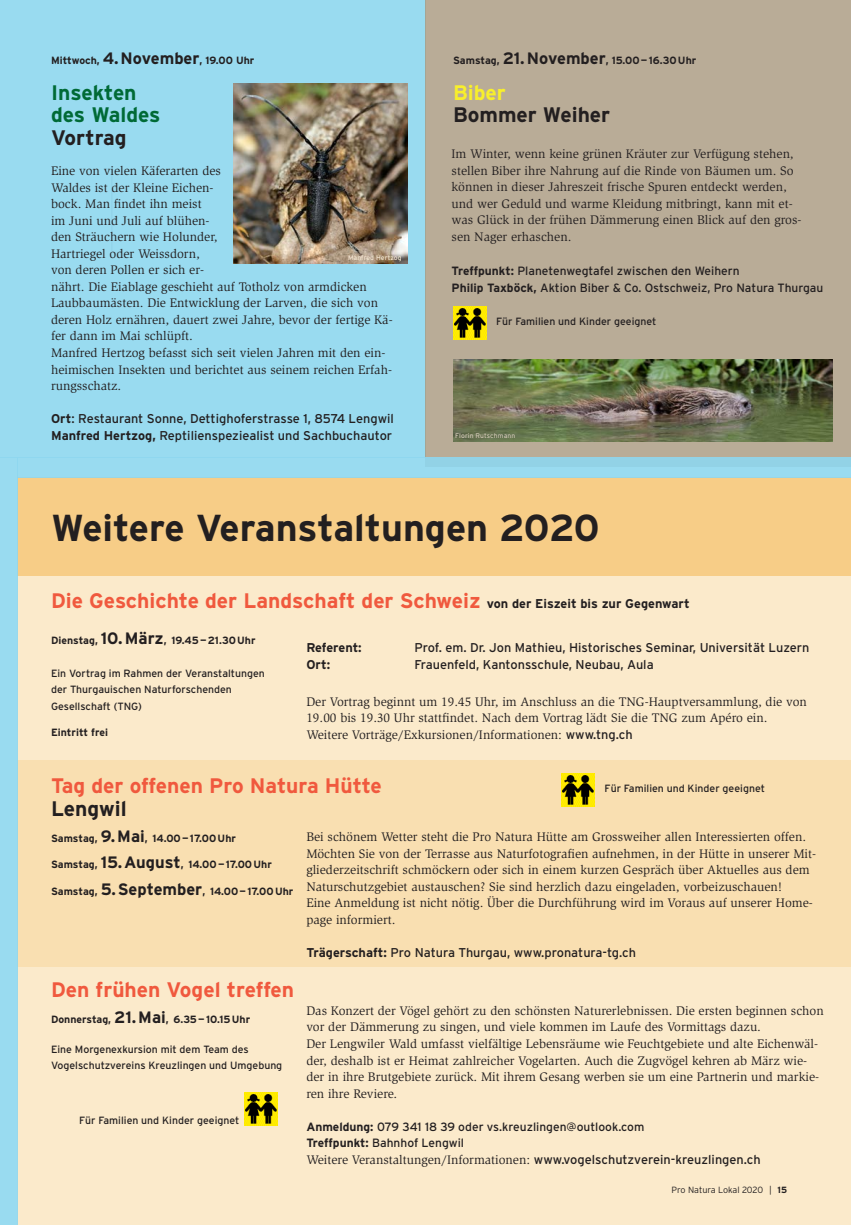
<style>
.page{position:relative;width:851px;height:1225px;background:#fff}
.page>*{position:absolute;margin:0;border:0;box-sizing:border-box;transform-origin:0 0}
._01_Haupttitel{font:700 37.5px "Interstate";color:#231f20}
._02_Lead{font:700 21px "Interstate";color:#f0593e}
._01_Haupttitel-2{font:700 21px "Interstate";color:#f0593e}
._01_Haupttitel-3{font:700 21px "Interstate";color:#231f20}
._01_Haupttitel-4{font:700 21px "Interstate";color:#006a36}
._01_Haupttitel-5{font:700 21px "Interstate";color:#f8ef2c}
._03_Grundtext{font:12.75px/16.5px "Slimbach Std";color:#231f20}
._03_Grundtext-2{font:12.75px "Interstate";color:#231f20}
._03_Grundtext-3{font:700 12.75px "Interstate";letter-spacing:-.005em;color:#231f20}
._03_Grundtext-4{font:12px "Interstate";color:#231f20}
._02_Lead-2{font:700 10.5px "Interstate";color:#231f20}
._03_Grundtext-5{font:10.5px "Interstate";color:#231f20}
._02_Lead-3{font:10.5px "Interstate";color:#231f20}
._03_Grundtext-6{font:700 10.5px "Interstate";color:#231f20}
.t1{font:300 9px "Interstate";letter-spacing:-.01em;color:#231f20}
._06_Bildreferenz{font:6.75px "Interstate";letter-spacing:.01em;color:#d2c8b6}
._06_Bildreferenz-2{font:6.75px "Interstate";letter-spacing:.01em;color:#f4e8d4}
.s1{font-size:16.5px}
.s2{font-weight:700}
.s3{font-size:12.75px;color:#231f20}
.s4{font-family:"Interstate"}
</style>
<div class="page">
<div style="left:17px;top:478px;width:833px;height:747px;background:#fbeacb"></div>
<div style="left:17px;top:478px;width:833px;height:98px;background:#f7cd87"></div>
<div style="left:17px;top:760px;width:833px;height:206px;background:#f9dfb1"></div>
<div style="left:0;top:0;width:425px;height:457px;background:#99dbf0"></div>
<div style="left:425px;top:0;width:425px;height:467px;background:#b9ac97"></div>
<img style="left:234px;top:84px;width:173px;height:179px">
<img style="left:453px;top:360px;width:379px;height:81px">
<img style="left:453px;top:307px;width:33px;height:33px">
<img style="left:561px;top:773px;width:33px;height:33px">
<img style="left:244px;top:1092px;width:33px;height:33px">
<div style="left:0;top:457px;width:17px;height:768px;background:#99dbf0"></div>
<div style="left:17px;top:457px;width:833px;height:20px;background:#99dbf0"></div>
<p class="_02_Lead-2" style="left:51px;top:54px;width:205px">Mittwoch, <span class="s1">4.November</span>, 19.00 Uhr</p>
<p class="_01_Haupttitel-4" style="left:51px;top:79px;width:87px">Insekten</p>
<p class="_01_Haupttitel-4" style="left:51px;top:102px;width:111px">des Waldes</p>
<p class="_01_Haupttitel-3" style="left:51px;top:124px;width:77px">Vortrag</p>
<p class="_02_Lead-2" style="left:453px;top:54px;width:245px">Samstag, <span class="s1">21.November</span>, 15.00—16.30Uhr</p>
<p class="_01_Haupttitel-5" style="left:453px;top:79px;width:54px">Biber</p>
<p class="_01_Haupttitel-3" style="left:453px;top:102px;width:159px">Bommer Weiher</p>
<p class="_03_Grundtext" style="left:451px;top:146px;width:351px">Im Winter, wenn keine grünen Kräuter zur Verfügung stehen, stellen Biber ihre Nahrung auf die Rinde von Bäumen um. So können in dieser Jahreszeit frische Spuren entdeckt werden, und wer Geduld und warme Kleidung mitbringt, kann mit et&shy;was Glück in der frühen Dämmerung einen Blick auf den gros&shy;sen Nager erhaschen.</p>
<p class="_03_Grundtext-4" style="left:451px;top:263px;width:289px"><span class="s2">Treffpunkt:</span> Planetenwegtafel zwischen den Weihern</p>
<p class="_03_Grundtext-4" style="left:451px;top:280px;width:373px"><span class="s2">Philip Taxböck,</span> Aktion Biber &amp; Co. Ostschweiz, Pro Natura Thurgau</p>
<p class="_03_Grundtext" style="left:51px;top:163px;width:171px">Eine von vielen Käferarten des<br>Waldes ist der Kleine Eichen&shy;bock. Man findet ihn meist<br>im Juni und Juli auf blühen&shy;den Sträuchern wie Holunder,<br>Hartriegel oder Weissdorn, von deren Pollen er sich er-</p>
<p class="_06_Bildreferenz-2" style="left:348px;top:254px;width:55px">Manfred Hertzog</p>
<p class="_03_Grundtext" style="left:51px;top:278px;width:343px">nährt. Die Eiablage geschieht auf Totholz von armdicken Laubbaumästen. Die Entwicklung der Larven, die sich von deren Holz ernähren, dauert zwei Jahre, bevor der fertige Kä&shy;fer dann im Mai schlüpft.</p>
<p class="_03_Grundtext" style="left:51px;top:344px;width:342px">Manfred Hertzog befasst sich seit vielen Jahren mit den ein&shy;heimischen Insekten und berichtet aus seinem reichen Erfah&shy;rungsschatz.</p>
<p class="_03_Grundtext-2" style="left:51px;top:411px;width:344px"><span class="s2">Ort</span>: Restaurant Sonne, Dettighoferstrasse 1, 8574 Lengwil</p>
<p class="_03_Grundtext-2" style="left:51px;top:427px;width:343px"><span class="s2">Manfred Hertzog,</span> Reptilienspeziealist und Sachbuchautor</p>
<p class="_06_Bildreferenz" style="left:455px;top:432px;width:61px">Florin Rutschmann</p>
<p class="_02_Lead-3" style="left:496px;top:315px;width:162px">Für Familien und Kinder geeignet</p>
<p class="_01_Haupttitel" style="left:51px;top:505px;width:550px">Weitere Veranstaltungen 2020</p>
<p class="_02_Lead" style="left:51px;top:587px;width:640px">Die Geschichte der Landschaft der Schweiz <span class="s3">von der Eiszeit bis zur Gegenwart</span></p>
<p class="_02_Lead-2" style="left:51px;top:633px;width:206px">Dienstag, <span class="s1">10.März</span>, 19.45—21.30Uhr</p>
<p class="_03_Grundtext-5" style="left:51px;top:666px;width:215px">Ein Vortrag im Rahmen der Veranstaltungen</p>
<p class="_03_Grundtext-5" style="left:51px;top:683px;width:182px">der Thurgauischen Naturforschenden</p>
<p class="_03_Grundtext-5" style="left:51px;top:699px;width:92px">Gesellschaft (TNG)</p>
<p class="_03_Grundtext-6" style="left:51px;top:725px;width:58px">Eintritt frei</p>
<p class="_03_Grundtext-3" style="left:306px;top:640px;width:57px">Referent:</p>
<p class="_03_Grundtext-2" style="left:414px;top:640px;width:396px">Prof. em. Dr. Jon Mathieu, Historisches Seminar, Universität Luzern</p>
<p class="_03_Grundtext-3" style="left:306px;top:656px;width:25px">Ort:</p>
<p class="_03_Grundtext-2" style="left:414px;top:656px;width:241px">Frauenfeld, Kantonsschule, Neubau, Aula</p>
<p class="_03_Grundtext" style="left:306px;top:693px;width:502px">Der Vortrag beginnt um 19.45 Uhr, im Anschluss an die TNG-Hauptversammlung, die von<br>19.00 bis 19.30 Uhr stattfindet. Nach dem Vortrag lädt Sie die TNG zum Apéro ein.</p>
<p class="_03_Grundtext" style="left:306px;top:726px;width:328px">Weitere Vorträge/Exkursionen/Informationen: <span class="s4">www.tng.ch</span></p>
<p class="_01_Haupttitel-2" style="left:51px;top:773px;width:332px">Tag der offenen Pro Natura Hütte</p>
<p class="_01_Haupttitel-3" style="left:51px;top:795px;width:77px">Lengwil</p>
<p class="_02_Lead-2" style="left:51px;top:832px;width:186px">Samstag, <span class="s1">9.Mai</span>, 14.00—17.00Uhr</p>
<p class="_02_Lead-2" style="left:51px;top:858px;width:222px">Samstag, <span class="s1">15.August</span>, 14.00—17.00Uhr</p>
<p class="_02_Lead-2" style="left:51px;top:884px;width:244px">Samstag, <span class="s1">5.September</span>, 14.00—17.00Uhr</p>
<p class="_02_Lead-3" style="left:604px;top:781px;width:162px">Für Familien und Kinder geeignet</p>
<p class="_03_Grundtext" style="left:306px;top:828px;width:511px">Bei schönem Wetter steht die Pro Natura Hütte am Grossweiher allen Interessierten offen.<br>Möchten Sie von der Terrasse aus Naturfotografien aufnehmen, in der Hütte in unserer Mit&shy;gliederzeitschrift schmöckern oder sich in einem kurzen Gespräch über Aktuelles aus dem Naturschutzgebiet austauschen? Sie sind herzlich dazu eingeladen, vorbeizuschauen!</p>
<p class="_03_Grundtext" style="left:306px;top:894px;width:508px">Eine Anmeldung ist nicht nötig. Über die Durchführung wird im Voraus auf unserer Home&shy;page informiert.</p>
<p class="_03_Grundtext-2" style="left:306px;top:944px;width:331px"><span class="s2">Trägerschaft:</span> Pro Natura Thurgau, www.pronatura-tg.ch</p>
<p class="_02_Lead" style="left:51px;top:976px;width:244px">Den frühen Vogel treffen</p>
<p class="_02_Lead-2" style="left:51px;top:1013px;width:201px">Donnerstag, <span class="s1">21.Mai</span>, 6.35—10.15Uhr</p>
<p class="_03_Grundtext-5" style="left:51px;top:1042px;width:199px">Eine Morgenexkursion mit dem Team des</p>
<p class="_03_Grundtext-5" style="left:51px;top:1059px;width:233px">Vogelschutzvereins Kreuzlingen und Umgebung</p>
<p class="_02_Lead-3" style="left:79px;top:1113px;width:162px">Für Familien und Kinder geeignet</p>
<p class="_03_Grundtext" style="left:306px;top:1002px;width:519px">Das Konzert der Vögel gehört zu den schönsten Naturerlebnissen. Die ersten beginnen schon vor der Dämmerung zu singen, und viele kommen im Laufe des Vormittags dazu.</p>
<p class="_03_Grundtext" style="left:306px;top:1035px;width:514px">Der Lengwiler Wald umfasst vielfältige Lebensräume wie Feuchtgebiete und alte Eichenwäl&shy;der, deshalb ist er Heimat zahlreicher Vogelarten. Auch die Zugvögel kehren ab März wie&shy;der in ihre Brutgebiete zurück. Mit ihrem Gesang werben sie um eine Partnerin und markie&shy;ren ihre Reviere.</p>
<p class="_03_Grundtext-4" style="left:306px;top:1119px;width:339px"><span class="s2">Anmeldung:</span> 079 341 18 39 oder vs.kreuzlingen@outlook.com</p>
<p class="_03_Grundtext-4" style="left:306px;top:1135px;width:159px"><span class="s2">Treffpunkt:</span> Bahnhof Lengwil</p>
<p class="_03_Grundtext" style="left:306px;top:1151px;width:456px">Weitere Veranstaltungen/Informationen: <span class="s4">www.vogelschutzverein-kreuzlingen.ch</span></p>
<p class="t1" style="left:671px;top:1184px;width:117px">Pro Natura Lokal 2020 | <span class="s2">15</span></p>
</div>
